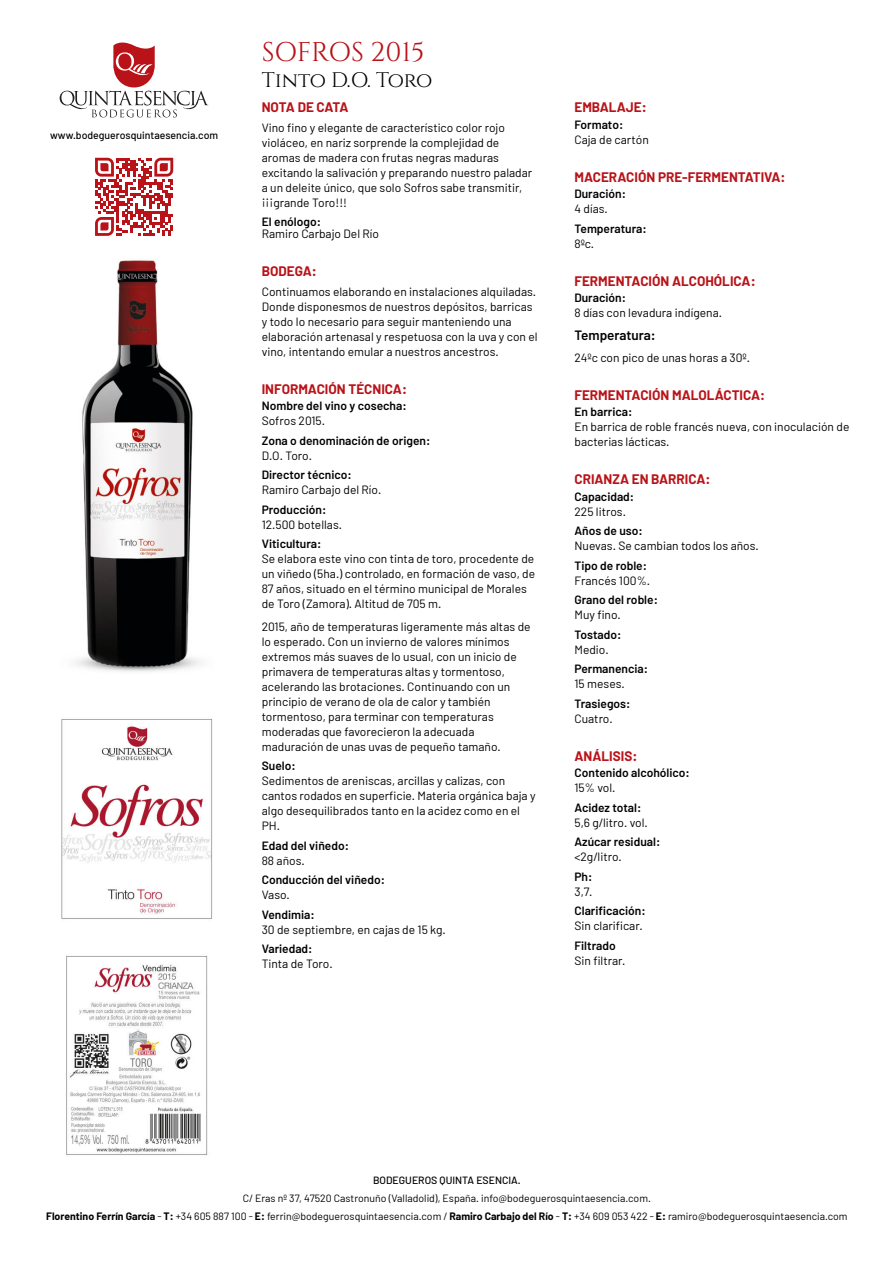
<style>
.page{position:relative;width:894px;height:1263px;background:#fff}
.page>*{position:absolute;margin:0;border:0;box-sizing:border-box;transform-origin:0 0}
.t1{font:27px "Cinzel";color:#b91218}
.t2{font:21px "Cinzel";letter-spacing:-.015em;color:#000}
.t3{font:700 13.5px "Barlow";color:#b91218}
.t4{font:600 13.5px "Barlow";color:#000}
.t5{font:12px/15px "Barlow";color:#000}
.t6{font:600 12px "Barlow";color:#000}
.t7{font:10.5px/18px "Barlow";color:#000;text-align:center}
.t8{font:500 10.5px "Barlow";color:#000}
.s1{font-weight:700}
</style>
<div class="page">
<svg style="left:60px;top:43px;width:148px;height:74px"></svg>
<img style="left:75px;top:260px;width:125px;height:412px">
<svg style="left:95px;top:158px;width:78px;height:78px"></svg>
<img style="left:61px;top:719px;width:152px;height:200px">
<img style="left:66px;top:955px;width:142px;height:200px">
<p class="t8" style="left:50px;top:129px;width:169px">www.bodeguerosquintaesencia.com</p>
<h1 class="t1" style="left:262px;top:35px;width:164px">SOFROS 2015</h1>
<h2 class="t2" style="left:262px;top:66px;width:172px">Tinto D.O. Toro</h2>
<p class="t3" style="left:262px;top:99px;width:88px">NOTA DE CATA</p>
<p class="t5" style="left:262px;top:119px;width:272px">Vino fino y elegante de característico color rojo violáceo, en nariz sorprende la complejidad de aromas de madera con frutas negras maduras excitando la salivación y preparando nuestro paladar a un deleite único, que solo Sofros sabe transmitir, ¡¡¡grande Toro!!!</p>
<p class="t6" style="left:262px;top:214px;width:61px">El enólogo:</p>
<p class="t5" style="left:262px;top:226px;width:119px">Ramiro Carbajo Del Río</p>
<p class="t3" style="left:262px;top:263px;width:56px">BODEGA:</p>
<p class="t5" style="left:262px;top:283px;width:277px">Continuamos elaborando en instalaciones alquiladas.<br>Donde disponesmos de nuestros depósitos, barricas y todo lo necesario para seguir manteniendo una elaboración artenasal y respetuosa con la uva y con el vino, intentando emular a nuestros ancestros.</p>
<p class="t3" style="left:262px;top:380px;width:147px">INFORMACIÓN TÉCNICA:</p>
<p class="t6" style="left:262px;top:398px;width:146px">Nombre del vino y cosecha:</p>
<p class="t5" style="left:262px;top:413px;width:65px">Sofros 2015.</p>
<p class="t6" style="left:262px;top:433px;width:170px">Zona o denominación de origen:</p>
<p class="t5" style="left:262px;top:447px;width:52px">D.O. Toro.</p>
<p class="t6" style="left:262px;top:467px;width:91px">Director técnico:</p>
<p class="t5" style="left:262px;top:482px;width:121px">Ramiro Carbajo del Río.</p>
<p class="t6" style="left:262px;top:502px;width:66px">Producción:</p>
<p class="t5" style="left:262px;top:516px;width:82px">12.500 botellas.</p>
<p class="t6" style="left:262px;top:536px;width:61px">Viticultura:</p>
<p class="t5" style="left:262px;top:551px;width:275px">Se elabora este vino con tinta de toro, procedente de un viñedo (5ha.) controlado, en formación de vaso, de 87 años, situado en el término municipal de Morales de Toro (Zamora). Altitud de 705 m.</p>
<p class="t5" style="left:262px;top:618px;width:270px">2015, año de temperaturas ligeramente más altas de lo esperado. Con un invierno de valores mínimos extremos más suaves de lo usual, con un inicio de primavera de temperaturas altas y tormentoso, acelerando las brotaciones. Continuando con un principio de verano de ola de calor y también tormentoso, para terminar con temperaturas moderadas que favorecieron la adecuada maduración de unas uvas de pequeño tamaño.</p>
<p class="t6" style="left:262px;top:758px;width:35px">Suelo:</p>
<p class="t5" style="left:262px;top:773px;width:275px">Sedimentos de areniscas, arcillas y calizas, con cantos rodados en superficie. Materia orgánica baja y algo desequilibrados tanto en la acidez como en el PH.</p>
<p class="t6" style="left:262px;top:838px;width:89px">Edad del viñedo:</p>
<p class="t5" style="left:262px;top:852px;width:45px">88 años.</p>
<p class="t6" style="left:262px;top:872px;width:125px">Conducción del viñedo:</p>
<p class="t5" style="left:262px;top:887px;width:30px">Vaso.</p>
<p class="t6" style="left:262px;top:907px;width:54px">Vendimia:</p>
<p class="t5" style="left:262px;top:921px;width:185px">30 de septiembre, en cajas de 15 kg.</p>
<p class="t6" style="left:262px;top:941px;width:52px">Variedad:</p>
<p class="t5" style="left:262px;top:956px;width:72px">Tinta de Toro.</p>
<p class="t3" style="left:574px;top:99px;width:74px">EMBALAJE:</p>
<p class="t6" style="left:574px;top:117px;width:50px">Formato:</p>
<p class="t5" style="left:574px;top:131px;width:76px">Caja de cartón</p>
<p class="t3" style="left:574px;top:168px;width:212px">MACERACIÓN PRE-FERMENTATIVA:</p>
<p class="t6" style="left:574px;top:186px;width:53px">Duración:</p>
<p class="t5" style="left:574px;top:201px;width:35px">4 días.</p>
<p class="t6" style="left:574px;top:221px;width:74px">Temperatura:</p>
<p class="t5" style="left:574px;top:235px;width:21px">8ºc.</p>
<p class="t3" style="left:574px;top:272px;width:182px">FERMENTACIÓN ALCOHÓLICA:</p>
<p class="t6" style="left:574px;top:290px;width:53px">Duración:</p>
<p class="t5" style="left:574px;top:305px;width:149px">8 días con levadura indígena.</p>
<p class="t4" style="left:574px;top:326px;width:83px">Temperatura:</p>
<p class="t5" style="left:574px;top:350px;width:177px">24ºc con pico de unas horas a 30º.</p>
<p class="t3" style="left:574px;top:386px;width:192px">FERMENTACIÓN MALOLÁCTICA:</p>
<p class="t6" style="left:574px;top:404px;width:59px">En barrica:</p>
<p class="t5" style="left:574px;top:419px;width:276px">En barrica de roble francés nueva, con inoculación de bacterias lácticas.</p>
<p class="t3" style="left:574px;top:471px;width:137px">CRIANZA EN BARRICA:</p>
<p class="t6" style="left:574px;top:489px;width:61px">Capacidad:</p>
<p class="t5" style="left:574px;top:503px;width:53px">225 litros.</p>
<p class="t6" style="left:574px;top:523px;width:70px">Años de uso:</p>
<p class="t5" style="left:574px;top:538px;width:186px">Nuevas. Se cambian todos los años.</p>
<p class="t6" style="left:574px;top:558px;width:74px">Tipo de roble:</p>
<p class="t5" style="left:574px;top:572px;width:77px">Francés 100%.</p>
<p class="t6" style="left:574px;top:592px;width:85px">Grano del roble:</p>
<p class="t5" style="left:574px;top:607px;width:48px">Muy fino.</p>
<p class="t6" style="left:574px;top:627px;width:48px">Tostado:</p>
<p class="t5" style="left:574px;top:641px;width:36px">Medio.</p>
<p class="t6" style="left:574px;top:661px;width:75px">Permanencia:</p>
<p class="t5" style="left:574px;top:676px;width:52px">15 meses.</p>
<p class="t6" style="left:574px;top:696px;width:57px">Trasiegos:</p>
<p class="t5" style="left:574px;top:710px;width:40px">Cuatro.</p>
<p class="t3" style="left:574px;top:747px;width:64px">ANÁLISIS:</p>
<p class="t6" style="left:574px;top:765px;width:117px">Contenido alcohólico:</p>
<p class="t5" style="left:574px;top:780px;width:42px">15% vol.</p>
<p class="t6" style="left:574px;top:800px;width:68px">Acidez total:</p>
<p class="t5" style="left:574px;top:814px;width:75px">5,6 g/litro. vol.</p>
<p class="t6" style="left:574px;top:834px;width:87px">Azúcar residual:</p>
<p class="t5" style="left:574px;top:849px;width:49px">&lt;2g/litro.</p>
<p class="t6" style="left:574px;top:869px;width:19px">Ph:</p>
<p class="t5" style="left:574px;top:883px;width:19px">3,7.</p>
<p class="t6" style="left:574px;top:903px;width:73px">Clarificación:</p>
<p class="t5" style="left:574px;top:918px;width:70px">Sin clarificar.</p>
<p class="t6" style="left:574px;top:938px;width:43px">Filtrado</p>
<p class="t5" style="left:574px;top:952px;width:52px">Sin filtrar.</p>
<p class="t8" style="left:373px;top:1174px;width:149px">BODEGUEROS QUINTA ESENCIA.</p>
<p class="t7" style="left:46px;top:1189px;width:802px">C/ Eras nº 37, 47520 Castronuño (Valladolid), España. info@bodeguerosquintaesencia.com.<br><span class="s1">Florentino Ferrín García</span> - <span class="s1">T:</span> +34 605 887 100 - <span class="s1">E:</span> ferrin@bodeguerosquintaesencia.com / <span class="s1">Ramiro Carbajo del Río</span> - <span class="s1">T:</span> +34 609 053 422 - <span class="s1">E:</span> ramiro@bodeguerosquintaesencia.com</p>
</div>
